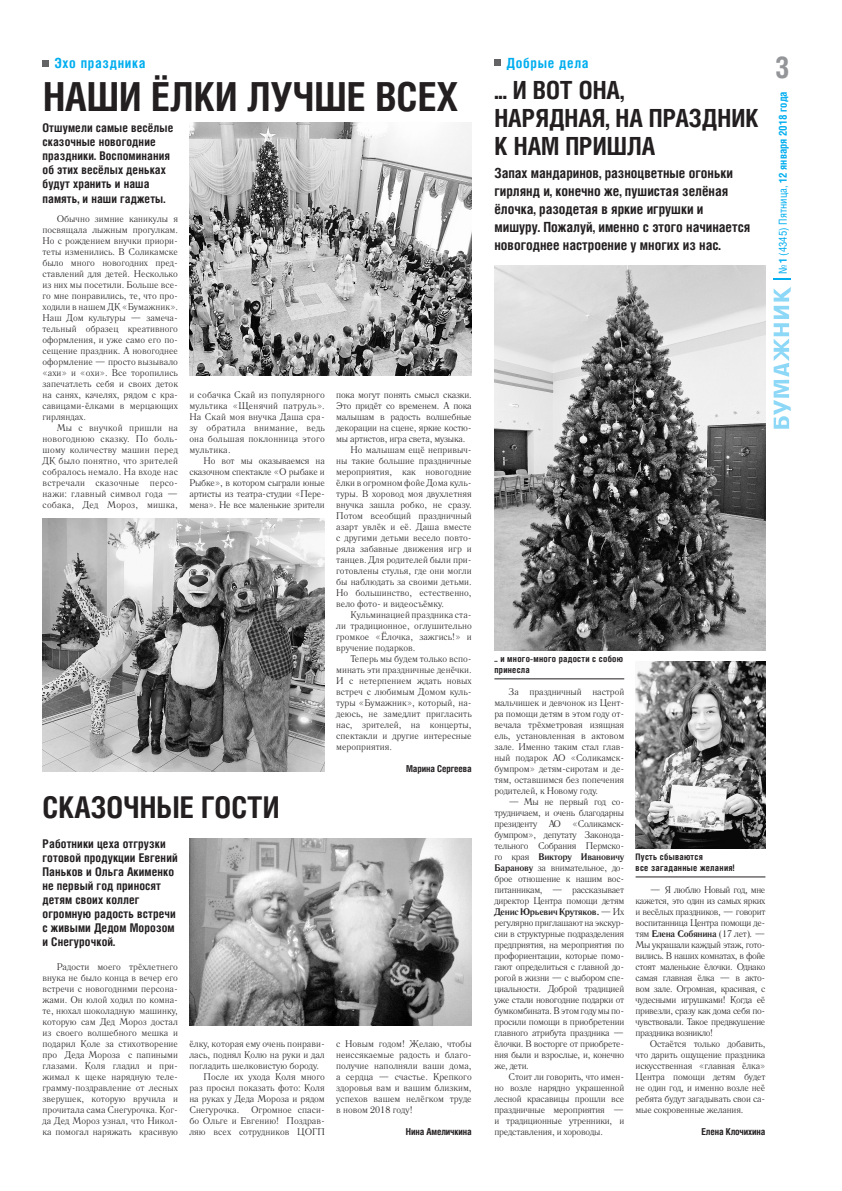
<style>
.page{position:relative;width:842px;height:1191px;background:#fff}
.page>*{position:absolute;margin:0;border:0;box-sizing:border-box;transform-origin:0 0}
.t1{font:700 40px "Helios Cond C";color:#231f20}
.t2{font:700 30px "Helios Cond C";color:#231f20}
.t3{font:700 30px "Helios Cond C";color:#939598}
.t4{font:700 25px/28px "Helios Cond C";color:#231f20}
.vrezka{font:700 14px/18px "Helios Cond C";color:#231f20}
.t5{font:700 14px "Helios Cond C";letter-spacing:.05em;color:#00aeef}
.vrezka-2{font:700 12px/14px "Helios Cond C";letter-spacing:.01em;color:#231f20}
.t6{font:700 11px "Helios Cond C";color:#00aeef}
.text{font:9.5px/11px "Literaturnaya C";letter-spacing:-.02em;color:#231f20;text-align:justify}
.avtor{font:700 9.5px "Helios Cond C";letter-spacing:-.01em;color:#231f20}
.photo{font:700 9px/11px "Helios Cond C";letter-spacing:.03em;color:#231f20}
.s1{font-weight:700}
.s2{font-weight:400}
</style>
<div class="page">
<div style="left:494px;top:59px;width:7px;height:7px;background:#636366"></div>
<svg style="left:43px;top:60px;width:6px;height:6px"></svg>
<svg style="left:774px;top:278px;width:17px;height:2px"></svg>
<svg style="left:774px;top:287px;width:17px;height:142px"></svg>
<img style="left:494px;top:266px;width:271px;height:385px">
<img style="left:636px;top:662px;width:129px;height:187px">
<hr style="left:636px;top:876px;width:129px;height:1px;background:#231f20">
<hr style="left:494px;top:678px;width:130px;height:1px;background:#231f20">
<img style="left:189px;top:123px;width:283px;height:253px">
<img style="left:43px;top:519px;width:282px;height:253px">
<img style="left:189px;top:838px;width:283px;height:187px">
<p class="t5" style="left:55px;top:55px;width:92px">Эхо праздника</p>
<p class="t5" style="left:506px;top:54px;width:84px">Добрые дела</p>
<p class="t1" style="left:43px;top:73px;width:417px">НАШИ ЁЛКИ ЛУЧШЕ ВСЕХ</p>
<p class="vrezka-2" style="left:43px;top:121px;width:132px">Отшумели самые весёлые сказочные новогодние праздники. Воспоминания об этих весёлых деньках будут хранить и наша память, и наши гаджеты.</p>
<p class="text" style="left:43px;top:213px;width:137px;text-indent:14px">Обычно зимние каникулы я посвящала лыжным прогулкам.<br>Но с рождением внучки приори&shy;теты изменились. В Соликамске было много новогодних пред&shy;ставлений для детей. Несколько из них мы посетили. Больше все&shy;го мне понравились, те, что про&shy;ходили в нашем ДК «Бумажник».<br>Наш Дом культуры — замеча&shy;тельный образец креативного оформления, и уже само его по&shy;сещение праздник. А новогоднее оформление — просто вызывало «ахи» и «охи». Все торопились запечатлеть себя и своих деток на санях, качелях, рядом с кра&shy;савицами-ёлками в мерцающих гирляндах.</p>
<p class="text" style="left:43px;top:422px;width:137px;text-indent:14px">Мы с внучкой пришли на новогоднюю сказку. По боль&shy;шому количеству машин перед ДК было понятно, что зрителей собралось немало. На входе нас встречали сказочные персо&shy;нажи: главный символ года — собака, Дед Мороз, мишка,</p>
<p class="text" style="left:189px;top:389px;width:137px">и собачка Скай из популярного мультика «Щенячий патруль».<br>На Скай моя внучка Даша сра&shy;зу обратила внимание, ведь она большая поклонница этого мультика.</p>
<p class="text" style="left:189px;top:455px;width:137px;text-indent:14px">Но вот мы оказываемся на сказочном спектакле «О рыбаке и Рыбке», в котором сыграли юные артисты из театра-студии «Пере&shy;мена». Не все маленькие зрители</p>
<p class="t2" style="left:43px;top:789px;width:238px">СКАЗОЧНЫЕ ГОСТИ</p>
<p class="vrezka-2" style="left:43px;top:836px;width:137px">Работники цеха отгрузки готовой продукции Евгений<br>Паньков и Ольга Акименко не первый год приносят детям своих коллег огромную радость встречи с живыми Дедом Морозом и Снегурочкой.</p>
<p class="text" style="left:43px;top:961px;width:137px;text-indent:14px">Радости моего трёхлетнего внука не было конца в вечер его встречи с новогодними персона&shy;жами. Он юлой ходил по комна&shy;те, нюхал шоколадную машинку, которую сам Дед Мороз достал из своего волшебного мешка и подарил Коле за стихотворение про Деда Мороза с папиными глазами. Коля гладил и при&shy;жимал к щеке нарядную теле&shy;грамму-поздравление от лесных зверушек, которую вручила и прочитала сама Снегурочка. Ког&shy;да Дед Мороз узнал, что Никол&shy;ка помогал наряжать красивую</p>
<p class="text" style="left:189px;top:1038px;width:137px">ёлку, которая ему очень понрави&shy;лась, поднял Колю на руки и дал погладить шелковистую бороду.</p>
<p class="text" style="left:189px;top:1071px;width:137px;text-indent:14px">После их ухода Коля много раз просил показать фото: Коля на руках у Деда Мороза и рядом Снегурочка. Огромное спаси&shy;бо Ольге и Евгению! Поздрав&shy;ляю всех сотрудников ЦОГП</p>
<p class="text" style="left:336px;top:389px;width:137px">пока могут понять смысл сказки.<br>Это придёт со временем. А пока малышам в радость волшебные декорации на сцене, яркие костю&shy;мы артистов, игра света, музыка.</p>
<p class="text" style="left:336px;top:444px;width:137px;text-indent:14px">Но малышам ещё непривыч&shy;ны такие большие праздничные мероприятия, как новогодние ёлки в огромном фойе Дома куль&shy;туры. В хоровод моя двухлетняя внучка зашла робко, не сразу.<br>Потом всеобщий праздничный азарт увлёк и её. Даша вместе с другими детьми весело повто&shy;ряла забавные движения игр и танцев. Для родителей были при&shy;готовлены стулья, где они могли бы наблюдать за своими детьми.<br>Но большинство, естественно, вело фото- и видеосъёмку.</p>
<p class="text" style="left:336px;top:609px;width:137px;text-indent:14px">Кульминацией праздника ста&shy;ли традиционное, оглушительно громкое «Ёлочка, зажгись!» и вручение подарков.</p>
<p class="text" style="left:336px;top:653px;width:137px;text-indent:14px">Теперь мы будем только вспо&shy;минать эти праздничные денёчки.<br>И с нетерпением ждать новых встреч с любимым Домом куль&shy;туры «Бумажник», который, на&shy;деюсь, не замедлит пригласить нас, зрителей, на концерты, спектакли и другие интересные мероприятия.</p>
<p class="avtor" style="left:406px;top:763px;width:67px">Марина Сергеева</p>
<p class="text" style="left:336px;top:1038px;width:137px">с Новым годом! Желаю, чтобы неиссякаемые радость и благо&shy;получие наполняли ваши дома, а сердца — счастье. Крепкого здоровья вам и вашим близким, успехов вашем нелёгком труде в новом 2018 году!</p>
<p class="avtor" style="left:406px;top:1126px;width:67px">Нина Амеличкина</p>
<p class="t4" style="left:494px;top:75px;width:266px">... И ВОТ ОНА,<br>НАРЯДНАЯ, НА ПРАЗДНИК<br>К НАМ ПРИШЛА</p>
<p class="vrezka" style="left:494px;top:164px;width:257px">Запах мандаринов, разноцветные огоньки гирлянд и, конечно же, пушистая зелёная ёлочка, разодетая в яркие игрушки и мишуру. Пожалуй, именно с этого начинается новогоднее настроение у многих из нас.</p>
<p class="photo" style="left:494px;top:653px;width:130px">.. и много-много радости с собою принесла</p>
<p class="text" style="left:494px;top:686px;width:131px;text-align:left;text-indent:14px">За праздничный настрой мальчишек и девчонок из Цент&shy;ра помощи детям в этом году от&shy;вечала трёхметровая изящная ель, установленная в актовом зале. Именно таким стал глав&shy;ный подарок АО «Соликамск&shy;бумпром» детям-сиротам и де&shy;тям, оставшимся без попечения родителей, к Новому году.</p>
<p class="text" style="left:494px;top:796px;width:131px;text-align:left;text-indent:14px">— Мы не первый год со&shy;трудничаем, и очень благодарны президенту АО «Соликамск&shy;бумпром», депутату Законода&shy;тельного Собрания Пермско&shy;го края <span class="s1">Виктору Ивановичу<br>Баранову</span> за внимательное, до&shy;брое отношение к нашим вос&shy;питанникам, — рассказывает директор Центра помощи детям<br><span class="s1">Денис Юрьевич Крутяков.</span> — Их регулярно приглашают на экскур&shy;сии в структурные подразделения предприятия, на мероприятия по профориентации, которые помо&shy;гают определиться с главной до&shy;рогой в жизни — с выбором спе&shy;циальности. Доброй традицией уже стали новогодние подарки от бумкомбината. В этом году мы по&shy;просили помощи в приобретении главного атрибута праздника — ёлочки. В восторге от приобрете&shy;ния были и взрослые, и, конечно же, дети.</p>
<p class="text" style="left:494px;top:1071px;width:131px;text-indent:14px">Стоит ли говорить, что имен&shy;но возле нарядно украшенной лесной красавицы прошли все праздничные мероприятия — и традиционные утренники, и представления, и хороводы.</p>
<p class="photo" style="left:636px;top:851px;width:101px">Пусть сбываются<br>все загаданные желания!</p>
<p class="text" style="left:636px;top:884px;width:131px;text-indent:14px">— Я люблю Новый год, мне кажется, это один из самых ярких и весёлых праздников, — говорит воспитанница Центра помощи де&shy;тям <span class="s1">Елена Собянина</span> (17 лет). — Мы украшали каждый этаж, гото&shy;вились. В наших комнатах, в фойе стоят маленькие ёлочки. Однако самая главная ёлка — в акто&shy;вом зале. Огромная, красивая, с чудесными игрушками! Когда её привезли, сразу как дома себя по&shy;чувствовали. Такое предвкушение праздника возникло!</p>
<p class="text" style="left:636px;top:1038px;width:131px;text-indent:14px">Остаётся только добавить, что дарить ощущение праздника искусственная «главная ёлка» Центра помощи детям будет не один год, и именно возле неё ребята будут загадывать свои са&shy;мые сокровенные желания.</p>
<p class="avtor" style="left:701px;top:1126px;width:65px">Елена Клочихина</p>
<p class="t3" style="left:775px;top:50px;width:17px">3</p>
<p class="t6" style="left:776px;top:274px;width:184px;rotate:-90deg"><span class="s2">№</span>1 <span class="s2">(4345) Пятница,</span> 12 января 2018 года</p>
</div>
